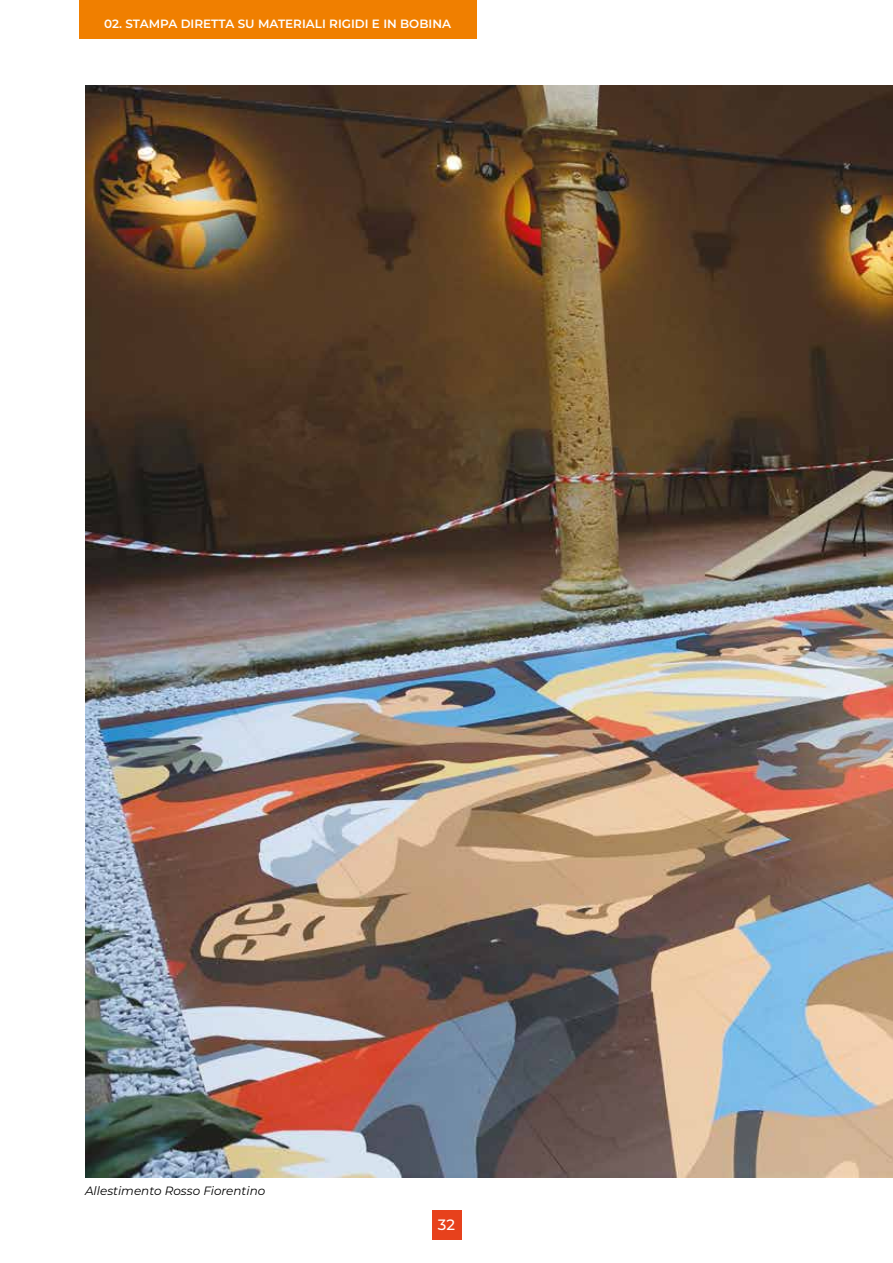
<style>
.page{position:relative;width:893px;height:1263px;background:#fff}
.page>*{position:absolute;margin:0;border:0;box-sizing:border-box;transform-origin:0 0}
.t1{font:500 15px "Montserrat";color:#fff}
.t2{font:600 12px "Montserrat";color:#fff}
.t3{font:italic 12px "Montserrat";color:#000}
</style>
<div class="page">
<div style="left:432px;top:1210px;width:29px;height:30px;background:#e7411c"></div>
<div style="left:79px;top:0;width:397px;height:38px;background:#f07f00"></div>
<img style="left:85px;top:85px;width:808px;height:1093px">
<p class="t2" style="left:104px;top:16px;width:348px">02. STAMPA DIRETTA SU MATERIALI RIGIDI E IN BOBINA</p>
<p class="t3" style="left:85px;top:1182px;width:182px">Allestimento Rosso Fiorentino</p>
<p class="t1" style="left:438px;top:1214px;width:19px">32</p>
</div>
